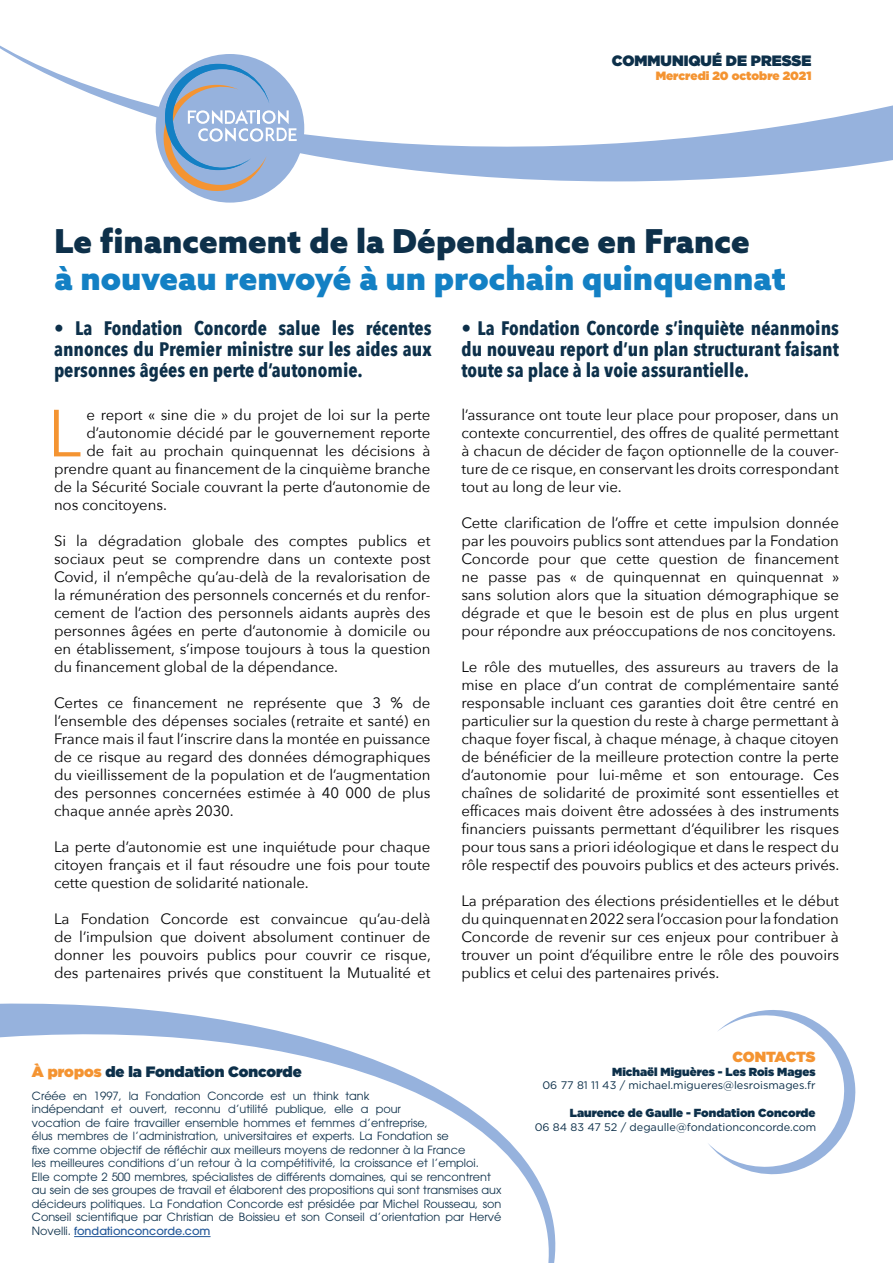
<style>
.page{position:relative;width:893px;height:1263px;background:#fff}
.page>*{position:absolute;margin:0;border:0;box-sizing:border-box;transform-origin:0 0}
.t1{font:65.85px "Avenir Next";color:#f49432}
.t2{font:900 33px "Azo Sans";color:#1380c4}
.t3{font:900 33px "Azo Sans";color:#0d304a}
.t4{font:700 19.5px/21px "Avenir Next Condensed";color:#0d304a;text-align:justify}
.t5{font:15px/18px "Avenir Next";letter-spacing:-.005em;color:#020203;text-align:justify}
.t6{font:900 15px "Gotham";color:#0d304a}
.t7{font:900 14.7px "Gotham";letter-spacing:-.015em;color:#f49432}
.t8{font:900 12px "Gotham";color:#f49432}
.t9{font:900 11.7px "Gotham";color:#0d304a}
.t10{font:11.25px/13.6px "ITC Avant Garde Pro";color:#0d304a}
.t11{font:10.95px "Gotham";color:#0d304a}
.s1{color:#f49432}
.s2{font-weight:500;color:#275b9b}
</style>
<div class="page">
<svg style="left:0;top:1003px;width:556px;height:260px"></svg>
<hr style="left:74px;top:1236px;width:137px;height:1px;background:#275b9b">
<svg style="left:412px;top:170px;width:408px;height:11px;fill:#96b2dd"></svg>
<svg style="left:0;top:45px;width:893px;height:125px"></svg>
<div style="left:156px;top:54px;width:148px;height:149px;background:#96b2dd;border-radius:50%"></div>
<svg style="left:158px;top:64px;width:139px;height:133px"></svg>
<svg style="left:708px;top:1010px;width:148px;height:165px"></svg>
<p class="t6" style="left:612px;top:50px;width:201px">COMMUNIQUÉ DE PRESSE</p>
<p class="t8" style="left:656px;top:68px;width:157px">Mercredi 20 octobre 2021</p>
<h2 class="t3" style="left:54px;top:219px;width:697px">Le financement de la Dépendance en France</h2>
<h2 class="t2" style="left:54px;top:256px;width:733px">à nouveau renvoyé à un prochain quinquennat</h2>
<h3 class="t4" style="left:54px;top:318px;width:379px">• La Fondation Concorde salue les récentes annonces du Premier ministre sur les aides aux personnes âgées en perte d’autonomie.</h3>
<h3 class="t4" style="left:461px;top:318px;width:379px">• La Fondation Concorde s’inquiète néanmoins du nouveau report d’un plan structurant faisant toute sa place à la voie assurantielle.</h3>
<h1 class="t1" style="left:48px;top:378px;width:35px">L</h1>
<p class="t5" style="left:86px;top:405px;width:346px">e report « sine die » du projet de loi sur la perte</p>
<p class="t5" style="left:461px;top:405px;width:379px">l’assurance ont toute leur place pour proposer, dans un contexte concurrentiel, des offres de qualité permettant à chacun de décider de façon optionnelle de la couver&shy;ture de ce risque, en conservant les droits correspondant tout au long de leur vie.</p>
<p class="t5" style="left:461px;top:513px;width:380px">Cette clarification de l’offre et cette impulsion donnée par les pouvoirs publics sont attendues par la Fondation Concorde pour que cette question de financement ne passe pas « de quinquennat en quinquennat » sans solution alors que la situation démographique se dégrade et que le besoin est de plus en plus urgent pour répondre aux préoccupations de nos concitoyens.</p>
<p class="t5" style="left:461px;top:657px;width:380px">Le rôle des mutuelles, des assureurs au travers de la mise en place d’un contrat de complémentaire santé responsable incluant ces garanties doit être centré en particulier sur la question du reste à charge permettant à chaque foyer fiscal, à chaque ménage, à chaque citoyen de bénéficier de la meilleure protection contre la perte d’autonomie pour lui-même et son entourage. Ces chaînes de solidarité de proximité sont essentielles et efficaces mais doivent être adossées à des instruments financiers puissants permettant d’équilibrer les risques pour tous sans a priori idéologique et dans le respect du rôle respectif des pouvoirs publics et des acteurs privés.</p>
<p class="t5" style="left:461px;top:891px;width:379px">La préparation des élections présidentielles et le début du quinquennat en 2022 sera l’occasion pour la fondation Concorde de revenir sur ces enjeux pour contribuer à trouver un point d’équilibre entre le rôle des pouvoirs publics et celui des partenaires privés.</p>
<p class="t5" style="left:86px;top:423px;width:346px">d’autonomie décidé par le gouvernement reporte</p>
<p class="t5" style="left:86px;top:441px;width:346px">de fait au prochain quinquennat les décisions à</p>
<p class="t5" style="left:54px;top:459px;width:378px">prendre quant au financement de la cinquième branche</p>
<p class="t5" style="left:54px;top:477px;width:378px">de la Sécurité Sociale couvrant la perte d’autonomie de</p>
<p class="t5" style="left:54px;top:495px;width:114px">nos concitoyens.</p>
<p class="t5" style="left:54px;top:531px;width:378px">Si la dégradation globale des comptes publics et sociaux peut se comprendre dans un contexte post Covid, il n’empêche qu’au-delà de la revalorisation de la rémunération des personnels concernés et du renfor&shy;cement de l’action des personnels aidants auprès des personnes âgées en perte d’autonomie à domicile ou en établissement, s’impose toujours à tous la question du financement global de la dépendance.</p>
<p class="t5" style="left:54px;top:693px;width:378px">Certes ce financement ne représente que 3 % de l’ensemble des dépenses sociales (retraite et santé) en France mais il faut l’inscrire dans la montée en puissance de ce risque au regard des données démographiques du vieillissement de la population et de l’augmentation des personnes concernées estimée à 40 000 de plus chaque année après 2030.</p>
<p class="t5" style="left:54px;top:837px;width:378px">La perte d’autonomie est une inquiétude pour chaque citoyen français et il faut résoudre une fois pour toute cette question de solidarité nationale.</p>
<p class="t5" style="left:54px;top:909px;width:378px">La Fondation Concorde est convaincue qu’au-delà de l’impulsion que doivent absolument continuer de donner les pouvoirs publics pour couvrir ce risque, des partenaires privés que constituent la Mutualité et</p>
<p class="t6" style="left:32px;top:1061px;width:271px"><span class="s1">À propos</span> de la Fondation Concorde</p>
<p class="t10" style="left:32px;top:1088px;width:471px">Créée en 1997, la Fondation Concorde est un think tank<br>indépendant et ouvert, reconnu d’utilité publique, elle a pour<br>vocation de faire travailler ensemble hommes et femmes d’entreprise,<br>élus membres de l’administration, universitaires et experts. La Fondation se<br>fixe comme objectif de réfléchir aux meilleurs moyens de redonner à la France<br>les meilleures conditions d’un retour à la compétitivité, la croissance et l’emploi.<br>Elle compte 2 500 membres, spécialistes de différents domaines, qui se rencontrent au sein de ses groupes de travail et élaborent des propositions qui sont transmises aux décideurs politiques. La Fondation Concorde est présidée par Michel Rousseau, son Conseil scientifique par Christian de Boissieu et son Conseil d’orientation par Hervé Novelli. <span class="s2">fondationconcorde.com</span></p>
<p class="t7" style="left:732px;top:1046px;width:85px">CONTACTS</p>
<p class="t9" style="left:612px;top:1064px;width:205px">Michaël Miguères - Les Rois Mages</p>
<p class="t11" style="left:542px;top:1078px;width:275px">06 77 81 11 43 / michael.migueres@lesroismages.fr</p>
<p class="t9" style="left:570px;top:1105px;width:247px">Laurence de Gaulle - Fondation Concorde</p>
<p class="t11" style="left:535px;top:1120px;width:283px">06 84 83 47 52 / degaulle@fondationconcorde.com</p>
</div>
